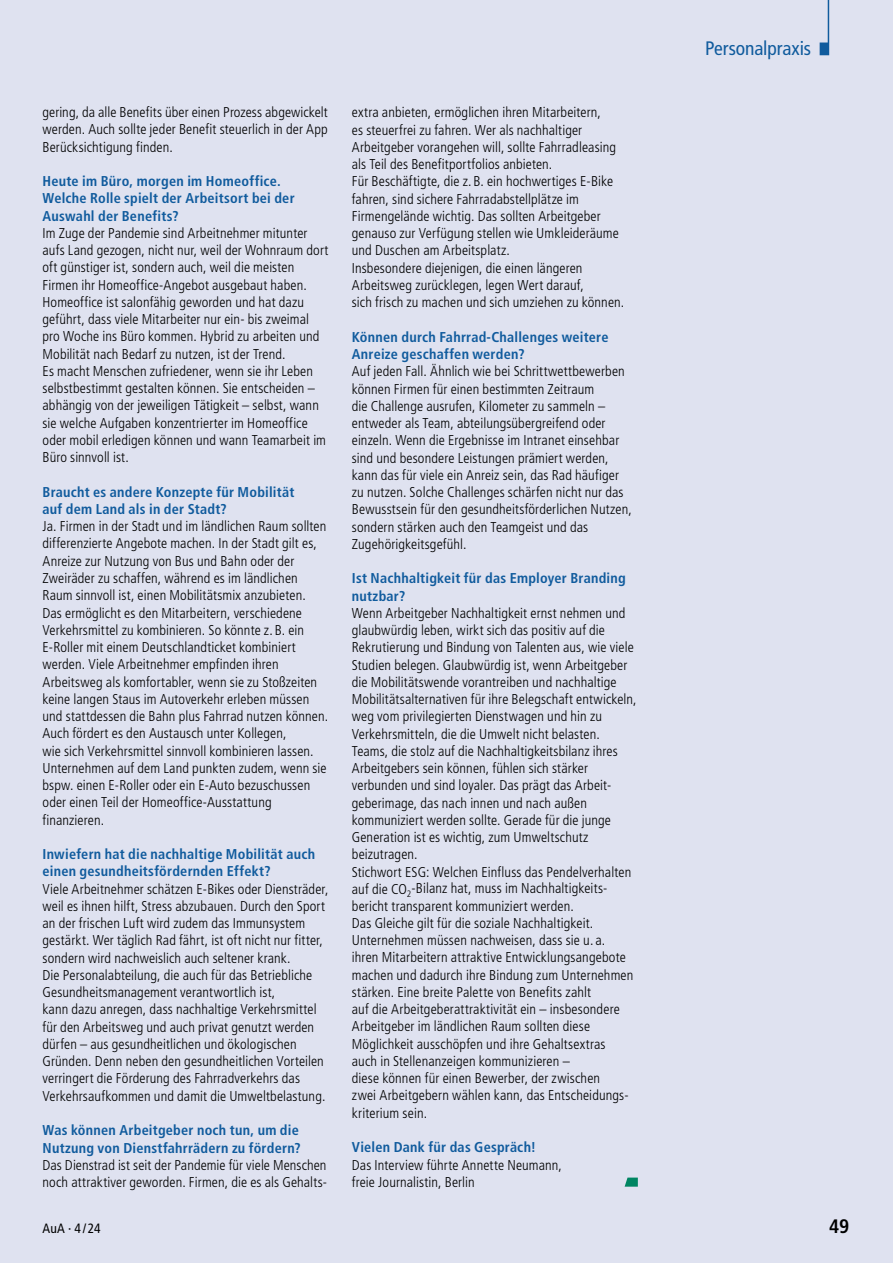
<style>
.page{position:relative;width:893px;height:1263px;background:#dfe2f0}
.page>*{position:absolute;margin:0;border:0;box-sizing:border-box;transform-origin:0 0}
.t1{font:condensed 19.5px "Frutiger LT Std";letter-spacing:-.005em;color:#105b9d}
.t2{font:700 condensed 19.5px "Frutiger LT Std";color:#000}
.t3{font:300 condensed 14.25px/17.2px "Frutiger LT Std";letter-spacing:.01em;color:#000}
.t4{font:700 condensed 14.25px/17.2px "Frutiger LT Std";letter-spacing:.015em;color:#105b9d}
.t5{font:condensed 13.5px "Frutiger LT Std";color:#000}
</style>
<div class="page">
<svg style="left:820px;top:0;width:9px;height:55px"></svg>
<svg style="left:625px;top:1177px;width:13px;height:10px"></svg>
<p class="t3" style="left:43px;top:104px;width:287px;text-align:justify">gering, da alle Benefits über einen Prozess abgewickelt werden. Auch sollte jeder Benefit steuerlich in der App Berücksichtigung finden.</p>
<p class="t4" style="left:43px;top:172px;width:254px">Heute im Büro, morgen im Homeoffice.<br>Welche Rolle spielt der Arbeitsort bei der<br>Auswahl der Benefits?</p>
<p class="t3" style="left:43px;top:224px;width:287px">Im Zuge der Pandemie sind Arbeitnehmer mitunter aufs Land gezogen, nicht nur, weil der Wohnraum dort oft günstiger ist, sondern auch, weil die meisten Firmen ihr Homeoffice-Angebot ausgebaut haben.<br>Homeoffice ist salonfähig geworden und hat dazu geführt, dass viele Mitarbeiter nur ein- bis zweimal pro Woche ins Büro kommen. Hybrid zu arbeiten und Mobilität nach Bedarf zu nutzen, ist der Trend.<br>Es macht Menschen zufriedener, wenn sie ihr Leben selbstbestimmt gestalten können. Sie entscheiden – abhängig von der jeweiligen Tätigkeit – selbst, wann sie welche Aufgaben konzentrierter im Homeoffice oder mobil erledigen können und wann Teamarbeit im Büro sinnvoll ist.</p>
<p class="t4" style="left:43px;top:483px;width:253px">Braucht es andere Konzepte für Mobilität auf dem Land als in der Stadt?</p>
<p class="t3" style="left:43px;top:518px;width:287px">Ja. Firmen in der Stadt und im ländlichen Raum sollten differenzierte Angebote machen. In der Stadt gilt es, Anreize zur Nutzung von Bus und Bahn oder der Zweiräder zu schaffen, während es im ländlichen Raum sinnvoll ist, einen Mobilitätsmix anzubieten.<br>Das ermöglicht es den Mitarbeitern, verschiedene Verkehrsmittel zu kombinieren. So könnte z. B. ein E-Roller mit einem Deutschlandticket kombiniert werden. Viele Arbeitnehmer empfinden ihren Arbeitsweg als komfortabler, wenn sie zu Stoßzeiten keine langen Staus im Autoverkehr erleben müssen und stattdessen die Bahn plus Fahrrad nutzen können.<br>Auch fördert es den Austausch unter Kollegen,<br>wie sich Verkehrsmittel sinnvoll kombinieren lassen.<br>Unternehmen auf dem Land punkten zudem, wenn sie bspw. einen E-Roller oder ein E-Auto bezuschussen oder einen Teil der Homeoffice-Ausstattung finanzieren.</p>
<p class="t4" style="left:43px;top:845px;width:274px">Inwiefern hat die nachhaltige Mobilität auch einen gesundheitsfördernden Effekt?</p>
<p class="t3" style="left:43px;top:880px;width:287px">Viele Arbeitnehmer schätzen E-Bikes oder Diensträder, weil es ihnen hilft, Stress abzubauen. Durch den Sport an der frischen Luft wird zudem das Immunsystem gestärkt. Wer täglich Rad fährt, ist oft nicht nur fitter, sondern wird nachweislich auch seltener krank.<br>Die Personalabteilung, die auch für das Betriebliche Gesundheitsmanagement verantwortlich ist,<br>kann dazu anregen, dass nachhaltige Verkehrsmittel für den Arbeitsweg und auch privat genutzt werden dürfen – aus gesundheitlichen und ökologischen Gründen. Denn neben den gesundheitlichen Vorteilen verringert die Förderung des Fahrradverkehrs das Verkehrsaufkommen und damit die Umweltbelastung.</p>
<p class="t4" style="left:43px;top:1122px;width:260px">Was können Arbeitgeber noch tun, um die<br>Nutzung von Dienstfahrrädern zu fördern?</p>
<p class="t3" style="left:43px;top:1156px;width:286px">Das Dienstrad ist seit der Pandemie für viele Menschen noch attraktiver geworden. Firmen, die es als Gehalts-</p>
<p class="t3" style="left:352px;top:104px;width:274px">extra anbieten, ermöglichen ihren Mitarbeitern,<br>es steuerfrei zu fahren. Wer als nachhaltiger Arbeitgeber vorangehen will, sollte Fahrradleasing als Teil des Benefitportfolios anbieten.<br>Für Beschäftigte, die z. B. ein hochwertiges E-Bike fahren, sind sichere Fahrradabstellplätze im Firmengelände wichtig. Das sollten Arbeitgeber genauso zur Verfügung stellen wie Umkleideräume und Duschen am Arbeitsplatz.<br>Insbesondere diejenigen, die einen längeren Arbeitsweg zurücklegen, legen Wert darauf,<br>sich frisch zu machen und sich umziehen zu können.</p>
<p class="t4" style="left:352px;top:328px;width:258px">Können durch Fahrrad-Challenges weitere<br>Anreize geschaffen werden?</p>
<p class="t3" style="left:352px;top:363px;width:281px">Auf jeden Fall. Ähnlich wie bei Schrittwettbewerben können Firmen für einen bestimmten Zeitraum<br>die Challenge ausrufen, Kilometer zu sammeln – entweder als Team, abteilungsübergreifend oder einzeln. Wenn die Ergebnisse im Intranet einsehbar sind und besondere Leistungen prämiert werden, kann das für viele ein Anreiz sein, das Rad häufiger zu nutzen. Solche Challenges schärfen nicht nur das Bewusstsein für den gesundheitsförderlichen Nutzen, sondern stärken auch den Teamgeist und das Zugehörigkeitsgefühl.</p>
<p class="t4" style="left:352px;top:570px;width:275px">Ist Nachhaltigkeit für das Employer Branding nutzbar?</p>
<p class="t3" style="left:352px;top:604px;width:286px">Wenn Arbeitgeber Nachhaltigkeit ernst nehmen und glaubwürdig leben, wirkt sich das positiv auf die Rekrutierung und Bindung von Talenten aus, wie viele Studien belegen. Glaubwürdig ist, wenn Arbeitgeber die Mobilitätswende vorantreiben und nachhaltige Mobilitätsalternativen für ihre Belegschaft entwickeln, weg vom privilegierten Dienstwagen und hin zu Verkehrsmitteln, die die Umwelt nicht belasten.<br>Teams, die stolz auf die Nachhaltigkeitsbilanz ihres Arbeitgebers sein können, fühlen sich stärker verbunden und sind loyaler. Das prägt das Arbeit&shy;geberimage, das nach innen und nach außen kommuniziert werden sollte. Gerade für die junge Generation ist es wichtig, zum Umweltschutz beizutragen.<br>Stichwort ESG: Welchen Einfluss das Pendelverhalten auf die CO<sub>2</sub>-Bilanz hat, muss im Nachhaltigkeits&shy;bericht transparent kommuniziert werden.<br>Das Gleiche gilt für die soziale Nachhaltigkeit.<br>Unternehmen müssen nachweisen, dass sie u. a.<br>ihren Mitarbeitern attraktive Entwicklungsangebote machen und dadurch ihre Bindung zum Unternehmen stärken. Eine breite Palette von Benefits zahlt<br>auf die Arbeitgeberattraktivität ein – insbesondere Arbeitgeber im ländlichen Raum sollten diese Möglichkeit ausschöpfen und ihre Gehaltsextras<br>auch in Stellenanzeigen kommunizieren –<br>diese können für einen Bewerber, der zwischen<br>zwei Arbeitgebern wählen kann, das Entscheidungs&shy;kriterium sein.</p>
<p class="t4" style="left:352px;top:1139px;width:186px">Vielen Dank für das Gespräch!</p>
<p class="t3" style="left:352px;top:1156px;width:212px">Das Interview führte Annette Neumann, freie Journalistin, Berlin</p>
<h1 class="t1" style="left:705px;top:37px;width:108px">Personalpraxis</h1>
<p class="t5" style="left:43px;top:1221px;width:60px">AuA · 4/24</p>
<h1 class="t2" style="left:829px;top:1215px;width:22px">49</h1>
</div>
